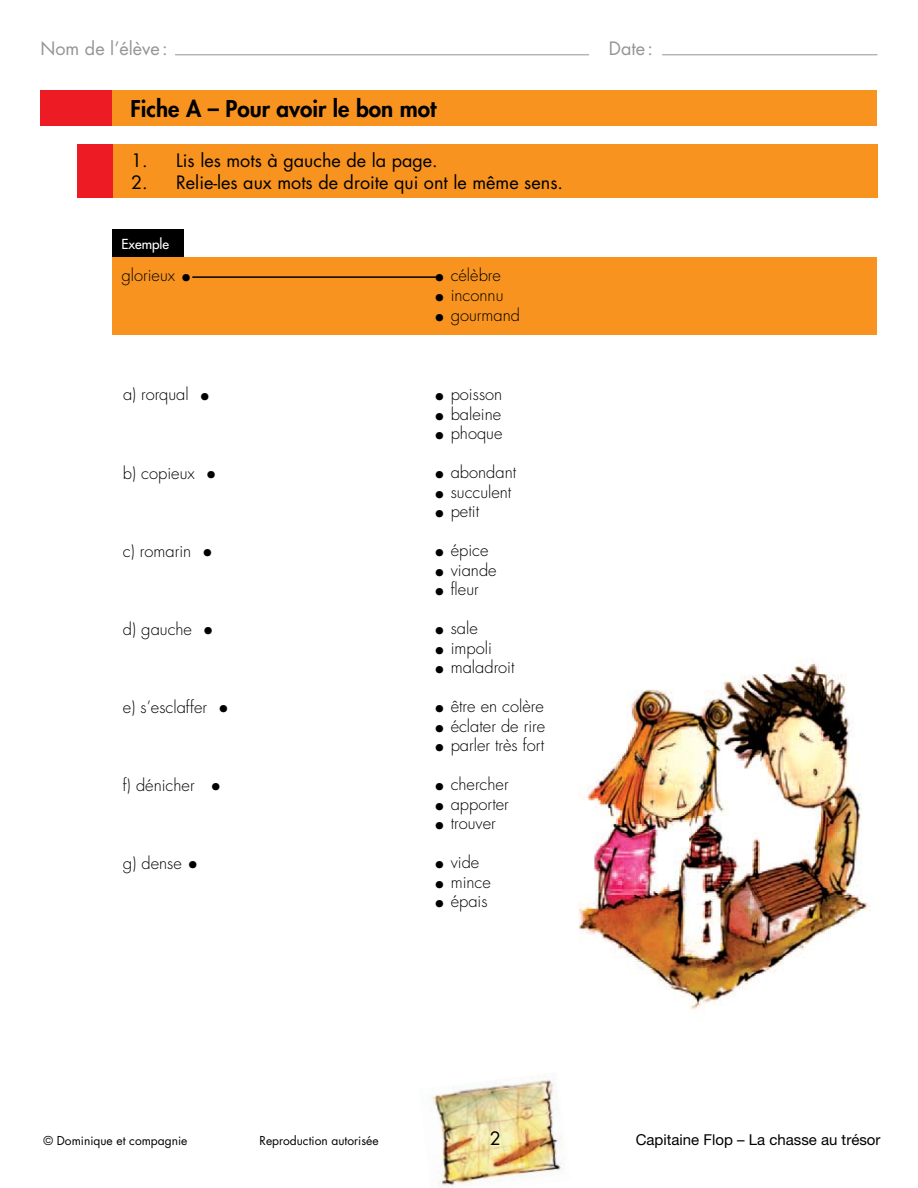
<style>
.page{position:relative;width:918px;height:1188px;background:#fff}
.page>*{position:absolute;margin:0;border:0;box-sizing:border-box;transform-origin:0 0}
.t1{font:800 22.5px "Futura";color:#000}
.t2{font:18px "Futura";color:#000}
.t3{font:18px "Futura";color:#939598}
.t4{font:300 16.5px "Futura";color:#000}
.t5{font:15px "Helvetica Neue";color:#000}
.t6{font:13.5px "Futura";color:#fff}
.t7{font:12px "Futura";color:#000}
.s1{font-size:19.5px}
</style>
<div class="page">
<hr style="left:175px;top:54px;width:414px;height:1px;background:#939598">
<hr style="left:662px;top:54px;width:215px;height:1px;background:#939598">
<img style="left:429px;top:1074px;width:133px;height:114px">
<img style="left:578px;top:662px;width:292px;height:348px">
<div style="left:77px;top:144px;width:36px;height:54px;background:#ed1c24"></div>
<div style="left:113px;top:144px;width:765px;height:54px;background:#f7931e"></div>
<div style="left:40px;top:90px;width:72px;height:36px;background:#ed1c24"></div>
<div style="left:112px;top:90px;width:766px;height:36px;background:#f7931e"></div>
<div style="left:112px;top:230px;width:72px;height:27px;background:#000"></div>
<div style="left:112px;top:257px;width:766px;height:77px;background:#f7931e"></div>
<hr style="left:192px;top:276px;width:249px;height:2px;background:#000">
<p class="t3" style="left:40px;top:36px;width:129px">Nom de l’élève:</p>
<p class="t3" style="left:609px;top:36px;width:46px">Date:</p>
<h1 class="t1" style="left:130px;top:94px;width:307px">Fiche A – Pour avoir le bon mot</h1>
<p class="t2" style="left:131px;top:148px;width:308px">1. Lis les mots à gauche de la page.</p>
<p class="t2" style="left:131px;top:170px;width:433px">2. Relie-les aux mots de droite qui ont le même sens.</p>
<p class="t6" style="left:122px;top:235px;width:49px">Exemple</p>
<p class="t4" style="left:122px;top:265px;width:72px">glorieux <span class="s1">•</span></p>
<p class="t4" style="left:434px;top:265px;width:69px"><span class="s1">•</span> célèbre</p>
<p class="t4" style="left:434px;top:284px;width:72px"><span class="s1">•</span> inconnu</p>
<p class="t4" style="left:434px;top:304px;width:88px"><span class="s1">•</span> gourmand</p>
<p class="t4" style="left:123px;top:384px;width:90px">a) rorqual <span class="s1">•</span></p>
<p class="t4" style="left:434px;top:384px;width:70px"><span class="s1">•</span> poisson</p>
<p class="t4" style="left:434px;top:403px;width:69px"><span class="s1">•</span> baleine</p>
<p class="t4" style="left:434px;top:423px;width:70px"><span class="s1">•</span> phoque</p>
<p class="t4" style="left:123px;top:462px;width:96px">b) copieux <span class="s1">•</span></p>
<p class="t4" style="left:434px;top:462px;width:84px"><span class="s1">•</span> abondant</p>
<p class="t4" style="left:434px;top:481px;width:79px"><span class="s1">•</span> succulent</p>
<p class="t4" style="left:434px;top:501px;width:47px"><span class="s1">•</span> petit</p>
<p class="t4" style="left:123px;top:540px;width:92px">c) romarin <span class="s1">•</span></p>
<p class="t4" style="left:434px;top:540px;width:57px"><span class="s1">•</span> épice</p>
<p class="t4" style="left:434px;top:559px;width:65px"><span class="s1">•</span> viande</p>
<p class="t4" style="left:434px;top:579px;width:47px"><span class="s1">•</span> fleur</p>
<p class="t4" style="left:123px;top:618px;width:93px">d) gauche <span class="s1">•</span></p>
<p class="t4" style="left:434px;top:618px;width:46px"><span class="s1">•</span> sale</p>
<p class="t4" style="left:434px;top:637px;width:60px"><span class="s1">•</span> impoli</p>
<p class="t4" style="left:434px;top:657px;width:83px"><span class="s1">•</span> maladroit</p>
<p class="t4" style="left:123px;top:696px;width:108px">e) s’esclaffer <span class="s1">•</span></p>
<p class="t4" style="left:434px;top:696px;width:112px"><span class="s1">•</span> être en colère</p>
<p class="t4" style="left:434px;top:715px;width:113px"><span class="s1">•</span> éclater de rire</p>
<p class="t4" style="left:434px;top:735px;width:112px"><span class="s1">•</span> parler très fort</p>
<p class="t4" style="left:123px;top:774px;width:101px">f) dénicher <span class="s1">•</span></p>
<p class="t4" style="left:434px;top:774px;width:77px"><span class="s1">•</span> chercher</p>
<p class="t4" style="left:434px;top:793px;width:77px"><span class="s1">•</span> apporter</p>
<p class="t4" style="left:434px;top:813px;width:64px"><span class="s1">•</span> trouver</p>
<p class="t4" style="left:123px;top:852px;width:77px">g) dense <span class="s1">•</span></p>
<p class="t4" style="left:434px;top:852px;width:47px"><span class="s1">•</span> vide</p>
<p class="t4" style="left:434px;top:871px;width:59px"><span class="s1">•</span> mince</p>
<p class="t4" style="left:434px;top:891px;width:56px"><span class="s1">•</span> épais</p>
<p class="t7" style="left:44px;top:1132px;width:145px">© Dominique et compagnie</p>
<p class="t7" style="left:260px;top:1132px;width:121px">Reproduction autorisée</p>
<p class="t2" style="left:490px;top:1125px;width:13px">2</p>
<p class="t5" style="left:636px;top:1130px;width:246px">Capitaine Flop – La chasse au trésor</p>
</div>
